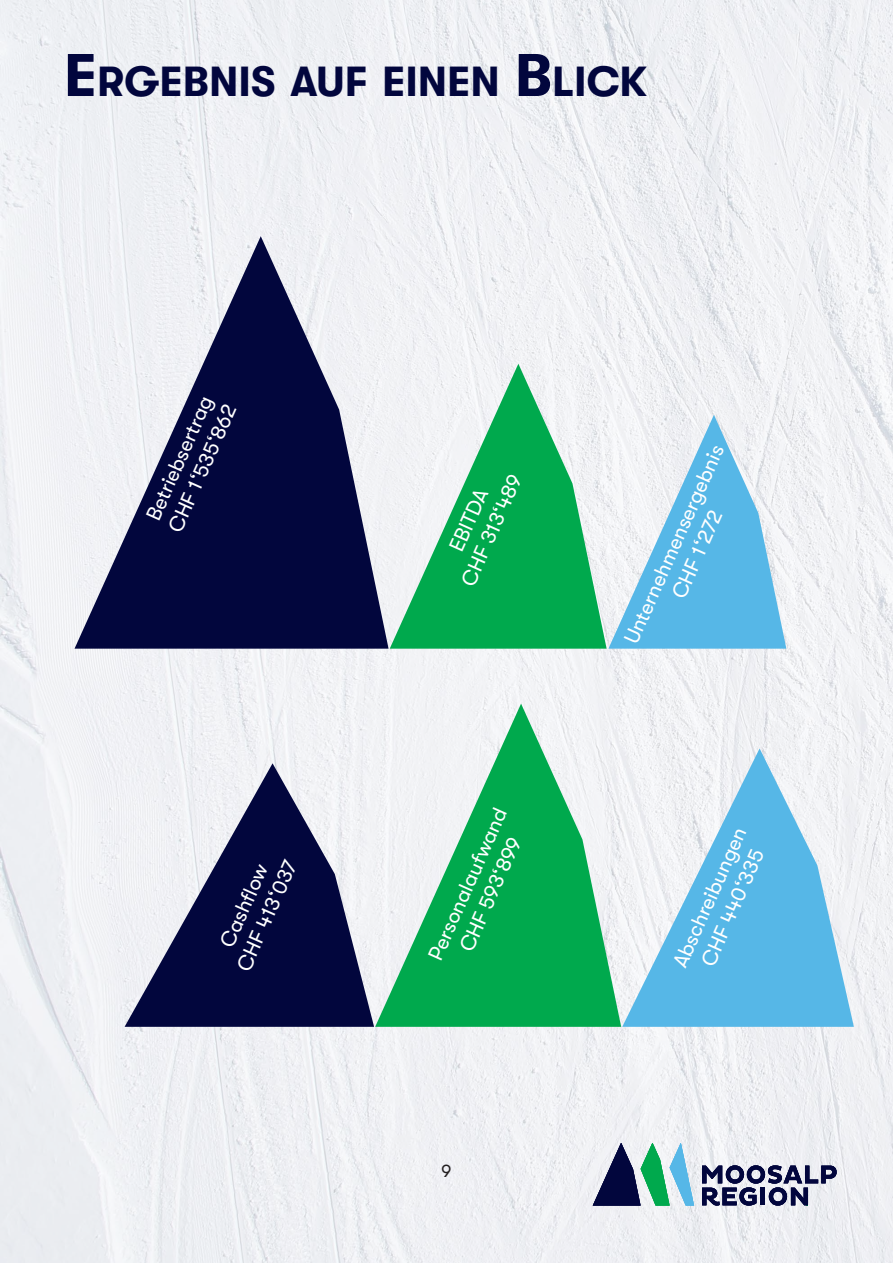
<style>
.page{position:relative;width:893px;height:1263px;background:#fff}
.page>*{position:absolute;margin:0;border:0;box-sizing:border-box;transform-origin:0 0}
.t1{font:700 42px "GT Walsheim";color:#02063d}
.t2{font:21px/25.2px "GT Walsheim";color:#fff;text-align:center}
.t3{font:18px "GT Walsheim";color:#231f20}
.s1{font-size:60px}
</style>
<div class="page">
<img style="left:1px;top:0;width:892px;height:1263px">
<svg style="left:390px;top:364px;width:217px;height:285px;fill:#00a94d"></svg>
<svg style="left:375px;top:704px;width:246px;height:323px;fill:#00a94d"></svg>
<svg style="left:75px;top:236px;width:314px;height:413px;fill:#02063d"></svg>
<svg style="left:608px;top:415px;width:178px;height:234px"></svg>
<svg style="left:125px;top:763px;width:249px;height:264px;fill:#02063d"></svg>
<svg style="left:622px;top:748px;width:232px;height:279px;fill:#56b7e7"></svg>
<img style="left:0;top:0;width:1px;height:1263px">
<svg style="left:702px;top:1165px;width:135px;height:40px"></svg>
<svg style="left:593px;top:1143px;width:101px;height:62px"></svg>
<h1 class="t1" style="left:64px;top:58px;width:585px"><span class="s1">E</span>RGEBNIS AUF EINEN <span class="s1">B</span>LICK</h1>
<p class="t2" style="left:140px;top:516px;width:140px;text-align:left;rotate:-66deg">Betriebsertrag<br>CHF 1‘535‘862</p>
<p class="t2" style="left:208px;top:955px;width:121px;rotate:-66deg">Cashfl ow<br>CHF 413‘037</p>
<p class="t2" style="left:433px;top:570px;width:121px;rotate:-66deg">EBITDA<br>CHF 313‘489</p>
<p class="t2" style="left:423px;top:954px;width:166px;rotate:-66deg">Personalaufwand<br>CHF 593‘899</p>
<p class="t3" style="left:441px;top:1161px;width:11px">9</p>
<p class="t2" style="left:619px;top:637px;width:217px;rotate:-66deg">Unternehmensergebnis<br>CHF 1‘272</p>
<p class="t2" style="left:667px;top:961px;width:153px;rotate:-66deg">Abschreibungen<br>CHF 440‘335</p>
</div>
